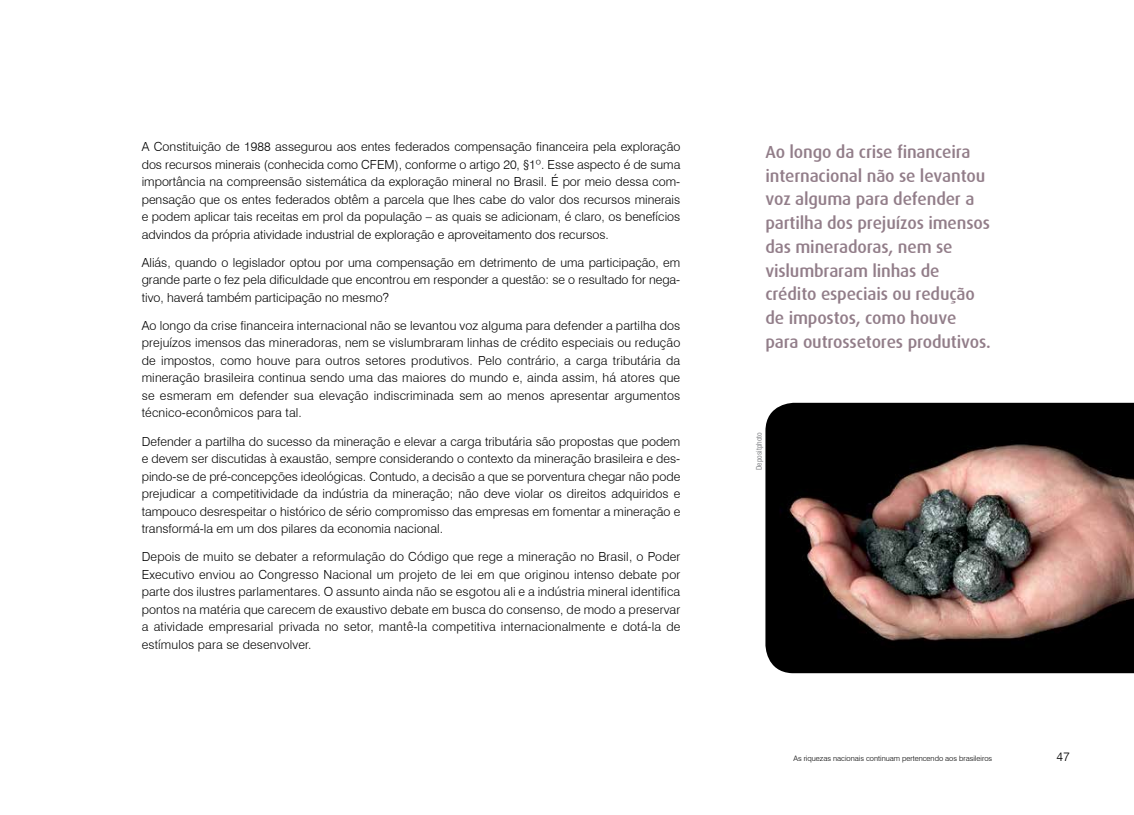
<style>
.page{position:relative;width:1134px;height:815px;background:#fff}
.page>*{position:absolute;margin:0;border:0;box-sizing:border-box;transform-origin:0 0}
.t1{font:500 17.5px/23.8px "Dax";letter-spacing:-.01em;color:#927d89}
.t2{font:300 12.5px/17.5px "Swiss 721 BT";color:#000;text-align:justify}
.t3{font:300 7.5px "Swiss 721 BT";color:#000}
.t4{font:condensed 7.5px "Swiss 721 BT";color:#808285}
</style>
<div class="page">
<img style="left:765px;top:403px;width:369px;height:270px">
<p class="t2" style="left:142px;top:138px;width:540px">A Constituição de 1988 assegurou aos entes federados compensação financeira pela exploração dos recursos minerais (conhecida como CFEM), conforme o artigo 20, §1º. Esse aspecto é de suma importância na compreensão sistemática da exploração mineral no Brasil. É por meio dessa com&shy;pensação que os entes federados obtêm a parcela que lhes cabe do valor dos recursos minerais e podem aplicar tais receitas em prol da população – as quais se adicionam, é claro, os benefícios advindos da própria atividade industrial de exploração e aproveitamento dos recursos.</p>
<p class="t2" style="left:142px;top:254px;width:540px">Aliás, quando o legislador optou por uma compensação em detrimento de uma participação, em grande parte o fez pela dificuldade que encontrou em responder a questão: se o resultado for nega&shy;tivo, haverá também participação no mesmo?</p>
<p class="t2" style="left:142px;top:317px;width:540px">Ao longo da crise financeira internacional não se levantou voz alguma para defender a partilha dos prejuízos imensos das mineradoras, nem se vislumbraram linhas de crédito especiais ou redução de impostos, como houve para outros setores produtivos. Pelo contrário, a carga tributária da mineração brasileira continua sendo uma das maiores do mundo e, ainda assim, há atores que se esmeram em defender sua elevação indiscriminada sem ao menos apresentar argumentos técnico-econômicos para tal.</p>
<p class="t2" style="left:142px;top:432px;width:540px">Defender a partilha do sucesso da mineração e elevar a carga tributária são propostas que podem e devem ser discutidas à exaustão, sempre considerando o contexto da mineração brasileira e des&shy;pindo-se de pré-concepções ideológicas. Contudo, a decisão a que se porventura chegar não pode prejudicar a competitividade da indústria da mineração; não deve violar os direitos adquiridos e tampouco desrespeitar o histórico de sério compromisso das empresas em fomentar a mineração e transformá-la em um dos pilares da economia nacional.</p>
<p class="t2" style="left:142px;top:548px;width:540px">Depois de muito se debater a reformulação do Código que rege a mineração no Brasil, o Poder Executivo enviou ao Congresso Nacional um projeto de lei em que originou intenso debate por parte dos ilustres parlamentares. O assunto ainda não se esgotou ali e a indústria mineral identifica pontos na matéria que carecem de exaustivo debate em busca do consenso, de modo a preservar a atividade empresarial privada no setor, mantê-la competitiva internacionalmente e dotá-la de estímulos para se desenvolver.</p>
<p class="t1" style="left:765px;top:140px;width:227px">Ao longo da crise financeira internacional não se levantou voz alguma para defender a partilha dos prejuízos imensos das mineradoras, nem se vislumbraram linhas de crédito especiais ou redução de impostos, como houve para outrossetores produtivos.</p>
<p class="t4" style="left:755px;top:470px;width:39px;rotate:-90deg">Depositphoto</p>
<p class="t3" style="left:793px;top:754px;width:200px">As riquezas nacionais continuam pertencendo aos brasileiros</p>
<p class="t2" style="left:1056px;top:748px;width:15px">47</p>
</div>
